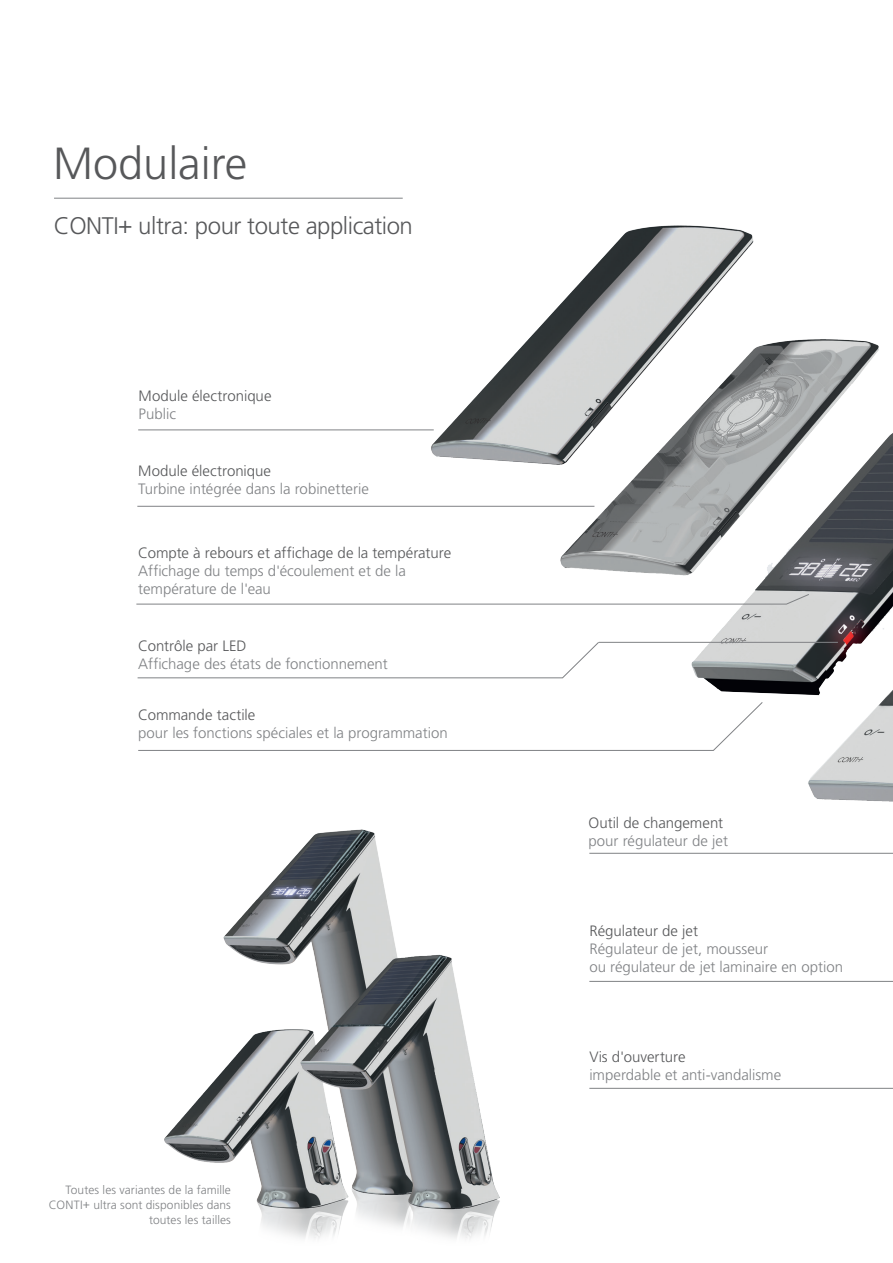
<style>
.page{position:relative;width:893px;height:1263px;background:#fff}
.page>*{position:absolute;margin:0;border:0;box-sizing:border-box;transform-origin:0 0}
.t1{font:300 45px "Frutiger LT Pro";color:#57585a}
.t2{font:300 24px "Frutiger LT Pro";letter-spacing:-.02em;color:#57585a}
.t3{font:300 15px/18px "Frutiger LT Pro";color:#808285}
.t4{font:300 15px "Frutiger LT Pro";color:#57585a}
.t5{font:300 12px/15px "Frutiger LT Pro";letter-spacing:.005em;color:#808285;text-align:right}
</style>
<div class="page">
<img style="left:164px;top:860px;width:128px;height:376px">
<img style="left:292px;top:197px;width:601px;height:1042px">
<svg style="left:138px;top:701px;width:625px;height:50px"></svg>
<hr style="left:137px;top:506px;width:457px;height:1px;background:#808285">
<hr style="left:138px;top:429px;width:296px;height:1px;background:#808285">
<svg style="left:589px;top:841px;width:304px;height:13px"></svg>
<svg style="left:589px;top:935px;width:304px;height:154px"></svg>
<svg style="left:136px;top:593px;width:674px;height:12px"></svg>
<hr style="left:599px;top:642px;width:239px;height:1px;background:#808285">
<svg style="left:137px;top:641px;width:463px;height:38px"></svg>
<hr style="left:54px;top:198px;width:349px;height:1px;background:#808285">
<h1 class="t1" style="left:53px;top:137px;width:196px">Modulaire</h1>
<h2 class="t2" style="left:54px;top:212px;width:360px">CONTI+ ultra: pour toute application</h2>
<p class="t4" style="left:139px;top:387px;width:134px">Module électronique</p>
<p class="t3" style="left:139px;top:405px;width:39px">Public</p>
<p class="t4" style="left:138px;top:462px;width:134px">Module électronique</p>
<p class="t3" style="left:138px;top:480px;width:232px">Turbine intégrée dans la robinetterie</p>
<p class="t4" style="left:138px;top:544px;width:314px">Compte à rebours et affichage de la température</p>
<p class="t3" style="left:138px;top:562px;width:269px">Affichage du temps d'écoulement et de la température de l'eau</p>
<p class="t4" style="left:138px;top:637px;width:110px">Contrôle par LED</p>
<p class="t3" style="left:138px;top:655px;width:251px">Affichage des états de fonctionnement</p>
<p class="t4" style="left:138px;top:706px;width:119px">Commande tactile</p>
<p class="t3" style="left:138px;top:724px;width:311px">pour les fonctions spéciales et la programmation</p>
<p class="t5" style="left:49px;top:1182px;width:184px">Toutes les variantes de la famille<br>CONTI+ ultra sont disponibles dans toutes les tailles</p>
<p class="t4" style="left:588px;top:814px;width:136px">Outil de changement</p>
<p class="t3" style="left:588px;top:832px;width:141px">pour régulateur de jet</p>
<p class="t4" style="left:589px;top:922px;width:110px">Régulateur de jet</p>
<p class="t3" style="left:589px;top:940px;width:255px">Régulateur de jet, mousseur<br>ou régulateur de jet laminaire en option</p>
<p class="t4" style="left:589px;top:1048px;width:98px">Vis d'ouverture</p>
<p class="t3" style="left:589px;top:1066px;width:193px">imperdable et anti-vandalisme</p>
</div>
